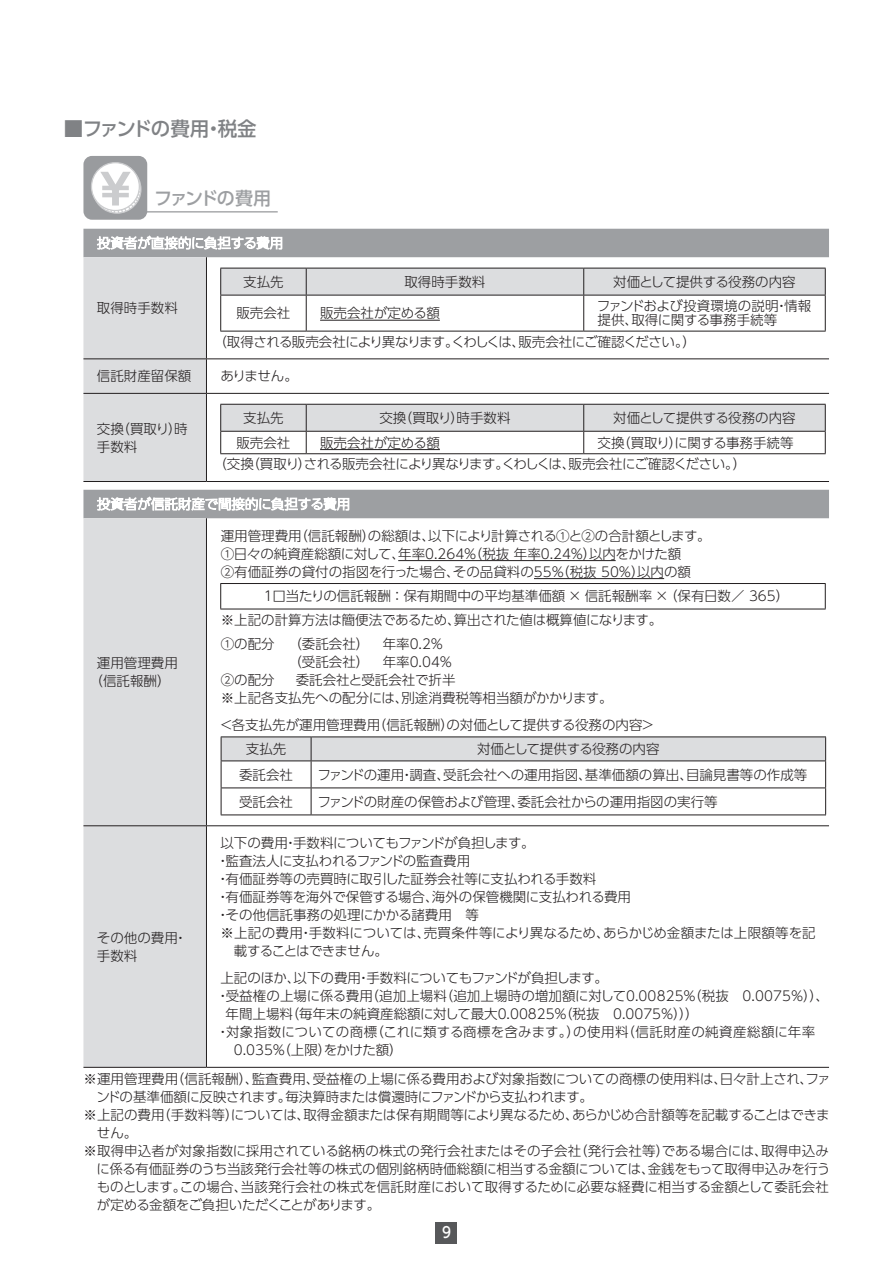
<style>
.page{position:relative;width:893px;height:1263px;background:#fff}
.page>*{position:absolute;margin:0;border:0;box-sizing:border-box;transform-origin:0 0}
.t1{font:500 19.5px "UD Shin Go Pro";letter-spacing:-.06em;color:#808285}
.t2{font:500 18px "UD Shin Go Pro";letter-spacing:-.095em;color:#9d9fa2}
.t3{font:500 15px "UD Shin Go Pro";color:#fff;scale:.9 1}
.t4{font:300 13.5px/18px "UD Shin Go Pro";color:#231f20}
.t5{font:300 13.5px/21.8px "UD Shin Go Pro";letter-spacing:-.035em;color:#231f20}
.t6{font:300 13.5px "UD Shin Go Pro";letter-spacing:-.02em;color:#231f20}
.t7{font:300 13.5px "UD Shin Go Pro";letter-spacing:-.045em;color:#231f20}
.t8{font:300 13.5px "UD Shin Go Pro";letter-spacing:-.025em;color:#231f20}
.t9{font:300 13.5px "UD Shin Go Pro";letter-spacing:.035em;color:#231f20}
.t10{font:300 13.5px "UD Shin Go Pro";letter-spacing:-.055em;color:#231f20}
</style>
<div class="page">
<div style="left:436px;top:1222px;width:21px;height:21px;background:#57585a"></div>
<div style="left:83px;top:156px;width:64px;height:64px;background:#999b9e;border-radius:9px"></div>
<div style="left:91px;top:163px;width:48px;height:48px;background:#fff;border-radius:50%"></div>
<div style="left:91px;top:162px;width:49px;height:49px;border:1px solid #cbccce;border-radius:50%"></div>
<svg style="left:100px;top:172px;width:42px;height:42px"></svg>
<hr style="left:128px;top:211px;width:150px;height:1px;background:#999b9e">
<svg style="left:83px;top:229px;width:746px;height:289px"></svg>
<div style="left:83px;top:257px;width:123px;height:224px;background:#dcdddf"></div>
<div style="left:83px;top:518px;width:123px;height:549px;background:#dcdddf"></div>
<hr style="left:206px;top:257px;width:1px;height:101px;background:#231f20">
<hr style="left:83px;top:358px;width:123px;height:1px;background:#231f20">
<hr style="left:206px;top:358px;width:623px;height:1px;background:#231f20">
<hr style="left:206px;top:359px;width:1px;height:34px;background:#231f20">
<hr style="left:83px;top:393px;width:123px;height:1px;background:#231f20">
<hr style="left:206px;top:393px;width:623px;height:1px;background:#231f20">
<hr style="left:206px;top:394px;width:1px;height:87px;background:#231f20">
<hr style="left:83px;top:481px;width:123px;height:1px;background:#231f20">
<hr style="left:206px;top:481px;width:623px;height:1px;background:#231f20">
<hr style="left:83px;top:825px;width:123px;height:1px;background:#231f20">
<hr style="left:206px;top:825px;width:623px;height:1px;background:#231f20">
<hr style="left:206px;top:826px;width:1px;height:241px;background:#231f20">
<hr style="left:206px;top:1067px;width:623px;height:1px;background:#231f20">
<hr style="left:206px;top:518px;width:1px;height:307px;background:#231f20">
<hr style="left:83px;top:1067px;width:123px;height:1px;background:#231f20">
<svg style="left:97px;top:235px;width:185px;height:15px"></svg>
<svg style="left:220px;top:268px;width:606px;height:27px"></svg>
<hr style="left:220px;top:295px;width:86px;height:1px;background:#231f20">
<hr style="left:220px;top:295px;width:1px;height:36px;background:#231f20">
<hr style="left:306px;top:295px;width:278px;height:1px;background:#231f20">
<hr style="left:306px;top:295px;width:1px;height:36px;background:#231f20">
<hr style="left:584px;top:295px;width:242px;height:1px;background:#231f20">
<hr style="left:583px;top:295px;width:1px;height:36px;background:#231f20">
<hr style="left:825px;top:295px;width:1px;height:36px;background:#231f20">
<hr style="left:220px;top:331px;width:86px;height:1px;background:#231f20">
<hr style="left:306px;top:331px;width:278px;height:1px;background:#231f20">
<hr style="left:584px;top:331px;width:242px;height:1px;background:#231f20">
<hr style="left:320px;top:320px;width:120px;height:1px;background:#231f20">
<svg style="left:220px;top:404px;width:606px;height:49px"></svg>
<hr style="left:220px;top:453px;width:86px;height:1px;background:#231f20">
<hr style="left:306px;top:453px;width:278px;height:1px;background:#231f20">
<hr style="left:584px;top:453px;width:242px;height:1px;background:#231f20">
<hr style="left:320px;top:449px;width:120px;height:1px;background:#231f20">
<svg style="left:97px;top:496px;width:252px;height:15px"></svg>
<hr style="left:220px;top:583px;width:606px;height:1px;background:#231f20">
<svg style="left:220px;top:584px;width:1px;height:25px"></svg>
<svg style="left:825px;top:584px;width:1px;height:25px"></svg>
<hr style="left:220px;top:609px;width:606px;height:1px;background:#231f20">
<hr style="left:398px;top:560px;width:218px;height:1px;background:#231f20">
<hr style="left:534px;top:578px;width:130px;height:1px;background:#231f20">
<hr style="left:221px;top:736px;width:90px;height:1px;background:#231f20">
<hr style="left:311px;top:736px;width:515px;height:1px;background:#231f20">
<svg style="left:221px;top:737px;width:605px;height:77px"></svg>
<hr style="left:221px;top:814px;width:90px;height:1px;background:#231f20">
<hr style="left:311px;top:814px;width:515px;height:1px;background:#231f20">
<h1 class="t1" style="left:64px;top:112px;width:194px">■ファンドの費用・税金</h1>
<h2 class="t2" style="left:154px;top:184px;width:118px">ファンドの費用</h2>
<p class="t4" style="left:97px;top:299px;width:82px">取得時手数料</p>
<p class="t4" style="left:243px;top:272px;width:42px">支払先</p>
<p class="t4" style="left:404px;top:272px;width:82px">取得時手数料</p>
<p class="t4" style="left:613px;top:272px;width:184px">対価として提供する役務の内容</p>
<p class="t4" style="left:236px;top:304px;width:55px">販売会社</p>
<p class="t4" style="left:320px;top:304px;width:121px">販売会社が定める額</p>
<p class="t4" style="left:597px;top:299px;width:216px;line-height:13.5px">ファンドおよび投資環境の説明・情報提供、取得に関する事務手続等</p>
<p class="t7" style="left:213px;top:331px;width:484px">（取得される販売会社により異なります。くわしくは、販売会社にご確認ください。）</p>
<p class="t4" style="left:97px;top:367px;width:96px">信託財産留保額</p>
<p class="t4" style="left:220px;top:367px;width:79px">ありません。</p>
<p class="t4" style="left:97px;top:419px;width:92px">交換（買取り）時手数料</p>
<p class="t4" style="left:243px;top:408px;width:42px">支払先</p>
<p class="t4" style="left:379px;top:408px;width:133px">交換（買取り）時手数料</p>
<p class="t4" style="left:613px;top:408px;width:184px">対価として提供する役務の内容</p>
<p class="t4" style="left:236px;top:433px;width:55px">販売会社</p>
<p class="t4" style="left:320px;top:433px;width:121px">販売会社が定める額</p>
<p class="t5" style="left:213px;top:431px;width:582px;text-indent:384px">交換（買取り）に関する事務手続等（交換（買取り）される販売会社により異なります。くわしくは、販売会社にご確認ください。）</p>
<p class="t4" style="left:90px;top:653px;width:90px;text-align:center">運用管理費用（信託報酬）</p>
<p class="t4" style="left:221px;top:526px;width:491px">運用管理費用（信託報酬）の総額は、以下により計算される①と②の合計額とします。<br>①日々の純資産総額に対して、年率0.264％（税抜 年率0.24％）以内をかけた額<br>②有価証券の貸付の指図を行った場合、その品貸料の55％（税抜 50％）以内の額</p>
<p class="t4" style="left:221px;top:584px;width:570px;line-height:23.7px;text-indent:41px">１口当たりの信託報酬 ：保有期間中の平均基準価額 × 信託報酬率 × （保有日数／ 365）※上記の計算方法は簡便法であるため、算出された値は概算値になります。<br>①の配分 （委託会社） 年率0.2％</p>
<p class="t4" style="left:288px;top:652px;width:166px">（受託会社） 年率0.04％</p>
<p class="t4" style="left:221px;top:670px;width:55px">②の配分</p>
<p class="t4" style="left:221px;top:670px;width:393px;text-indent:75px">委託会社と受託会社で折半<br>※上記各支払先への配分には、別途消費税等相当額がかかります。</p>
<p class="t4" style="left:246px;top:712px;width:410px;line-height:24.5px;text-indent:-26px">＜各支払先が運用管理費用（信託報酬）の対価として提供する役務の内容＞支払先</p>
<p class="t4" style="left:477px;top:739px;width:184px">対価として提供する役務の内容</p>
<p class="t4" style="left:239px;top:765px;width:55px">委託会社</p>
<p class="t4" style="left:318px;top:765px;width:491px">ファンドの運用・調査、受託会社への運用指図、基準価額の算出、目論見書等の作成等</p>
<p class="t4" style="left:239px;top:792px;width:55px">受託会社</p>
<p class="t4" style="left:318px;top:792px;width:402px">ファンドの財産の保管および管理、委託会社からの運用指図の実行等</p>
<p class="t5" style="left:220px;top:832px;width:316px">以下の費用・手数料についてもファンドが負担します。</p>
<p class="t6" style="left:216px;top:850px;width:256px">・監査法人に支払われるファンドの監査費用</p>
<p class="t4" style="left:216px;top:869px;width:382px">・有価証券等の売買時に取引した証券会社等に支払われる手数料</p>
<p class="t4" style="left:216px;top:887px;width:416px">・有価証券等を海外で保管する場合、海外の保管機関に支払われる費用</p>
<p class="t4" style="left:216px;top:905px;width:264px">・その他信託事務の処理にかかる諸費用　等</p>
<p class="t4" style="left:220px;top:923px;width:597px">※上記の費用・手数料については、売買条件等により異なるため、あらかじめ金額または上限額等を記</p>
<p class="t10" style="left:234px;top:940px;width:156px">載することはできません。</p>
<p class="t6" style="left:220px;top:967px;width:389px">上記のほか、以下の費用・手数料についてもファンドが負担します。</p>
<p class="t4" style="left:216px;top:986px;width:614px">・受益権の上場に係る費用（追加上場料（追加上場時の増加額に対して0.00825％（税抜　0.0075％））、</p>
<p class="t4" style="left:226px;top:1004px;width:475px">年間上場料（毎年末の純資産総額に対して最大0.00825％（税抜　0.0075％）））</p>
<p class="t9" style="left:216px;top:1021px;width:601px">・対象指数についての商標（これに類する商標を含みます。）の使用料（信託財産の純資産総額に年率</p>
<p class="t6" style="left:234px;top:1039px;width:170px">0.035％（上限）をかけた額）</p>
<p class="t4" style="left:83px;top:1070px;width:749px">※運用管理費用（信託報酬）、監査費用、受益権の上場に係る費用および対象指数についての商標の使用料は、日々計上され、ファ</p>
<p class="t5" style="left:96px;top:1086px;width:498px">ンドの基準価額に反映されます。毎決算時または償還時にファンドから支払われます。</p>
<p class="t8" style="left:83px;top:1104px;width:748px">※上記の費用（手数料等）については、取得金額または保有期間等により異なるため、あらかじめ合計額等を記載することはできま</p>
<p class="t4" style="left:97px;top:1124px;width:42px">せん。</p>
<p class="t4" style="left:83px;top:1142px;width:747px">※取得申込者が対象指数に採用されている銘柄の株式の発行会社またはその子会社（発行会社等）である場合には、取得申込み</p>
<p class="t4" style="left:96px;top:1160px;width:735px">に係る有価証券のうち当該発行会社等の株式の個別銘柄時価総額に相当する金額については、金銭をもって取得申込みを行う</p>
<p class="t4" style="left:97px;top:1178px;width:734px">ものとします。この場合、当該発行会社の株式を信託財産において取得するために必要な経費に相当する金額として委託会社</p>
<p class="t7" style="left:97px;top:1194px;width:285px">が定める金額をご負担いただくことがあります。</p>
<p class="t4" style="left:97px;top:928px;width:92px">その他の費用・手数料</p>
<p class="t3" style="left:442px;top:1220px;width:11px">9</p>
</div>
